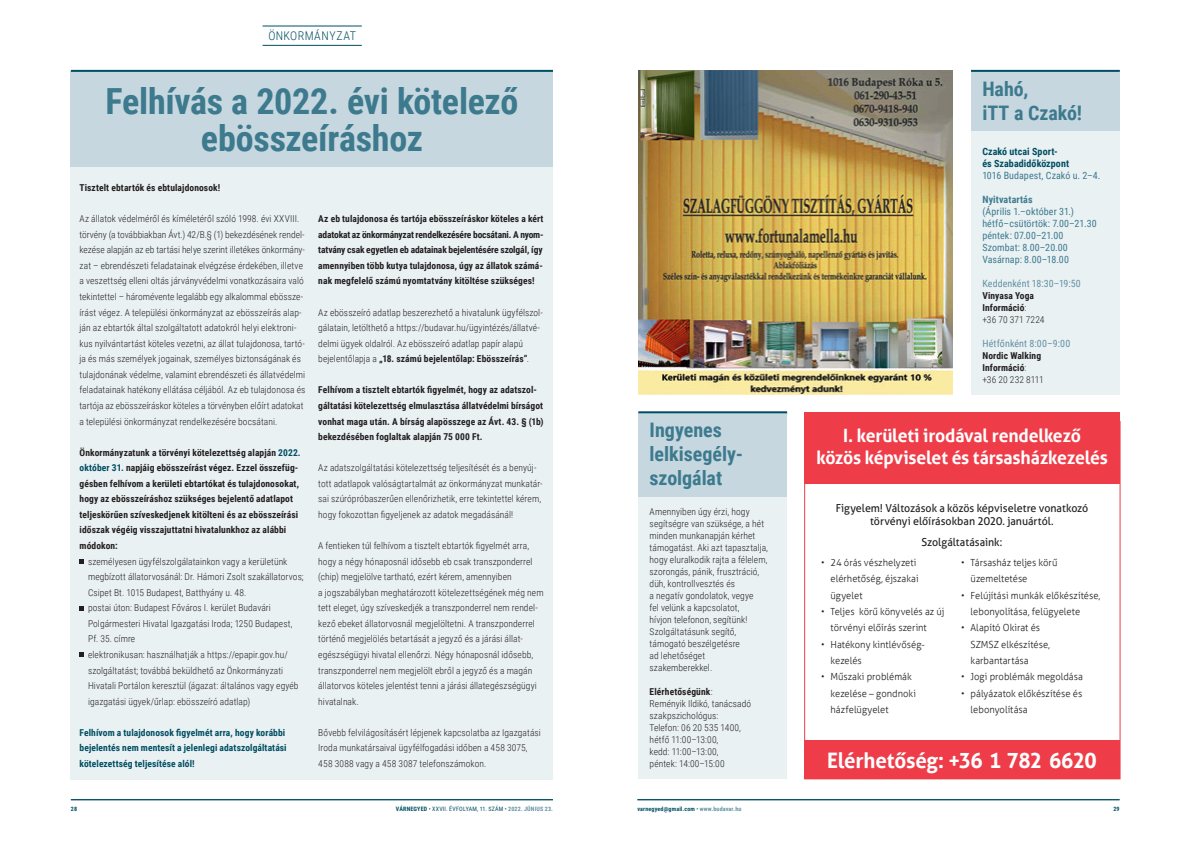
<style>
.page{position:relative;width:1191px;height:842px;background:#fff}
.page>*{position:absolute;margin:0;border:0;box-sizing:border-box;transform-origin:0 0}
.t1{font:700 36px/36px "Roboto Condensed";letter-spacing:-.01em;color:#3d7a8e;text-align:center}
.t2{font:700 21.4px "Aller";letter-spacing:-.015em;color:#fff;scale:.96 1}
.t3{font:700 20px/24px "Roboto Condensed";color:#3d7a8e}
.t4{font:700 18.3px/22px "Aller";letter-spacing:-.01em;color:#fff;text-align:center;scale:.96 1}
.t5{font:300 12px "Roboto Condensed";letter-spacing:.035em;color:#004e62}
.t6{font:11.1px/13.3px "Aller";color:#231f20;text-align:center;scale:.96 1}
.t7{font:10px/12px "Roboto Condensed";letter-spacing:.01em;color:#3d7a8e}
.t8{font:10px "Roboto Condensed";letter-spacing:.01em;color:#6391a3}
.t9{font:700 10px/12px "Roboto Condensed";letter-spacing:.01em;color:#004e62}
.t10{font:700 10px "Roboto Condensed";letter-spacing:.01em;color:#3d7a8e}
.t11{font:300 9.8px/16.4px "Aller";color:#231f20;scale:.96 1}
.t12{font:300 9.5px/15.6px "Roboto Condensed";letter-spacing:.005em;color:#231f20}
.t13{font:700 9.5px/15.6px "Roboto Condensed";letter-spacing:.01em;color:#231f20}
.t14{font:700 9.5px/15.6px "Roboto Condensed";letter-spacing:.01em;color:#004e62}
.t15{font:6px "Roboto Condensed";letter-spacing:.04em;color:#004e62}
.t16{font:700 6px "Roboto Condensed";letter-spacing:.025em;color:#004e62}
.s1{color:#004e62}
.s2{font-weight:700}
.s3{font-weight:300}
.s4{font-weight:700;color:#6391a3}
.s5{font-weight:400;color:#07667a}
.s6{color:#6391a3}
</style>
<div class="page">
<hr style="left:71px;top:799px;width:482px;height:1px;background:#004e62">
<hr style="left:637px;top:799px;width:482px;height:1px;background:#004e62">
<div style="left:804px;top:412px;width:316px;height:72px;background:#ee3d49"></div>
<div style="left:804px;top:740px;width:316px;height:39px;background:#ee3d49"></div>
<img style="left:638px;top:71px;width:315px;height:324px">
<div style="left:971px;top:71px;width:148px;height:324px;background:#eaf1f3"></div>
<div style="left:971px;top:71px;width:148px;height:60px;background:#c6d7df"></div>
<hr style="left:971px;top:70px;width:148px;height:2px;background:#004e62">
<div style="left:71px;top:83px;width:482px;height:697px;background:#eaf1f3"></div>
<div style="left:71px;top:71px;width:482px;height:96px;background:#c6d7df"></div>
<svg style="left:80px;top:559px;width:4px;height:5px"></svg>
<svg style="left:80px;top:606px;width:4px;height:4px"></svg>
<svg style="left:80px;top:653px;width:4px;height:4px"></svg>
<hr style="left:71px;top:70px;width:482px;height:2px;background:#004e62">
<hr style="left:262px;top:45px;width:100px;height:1px;background:#004e62">
<hr style="left:262px;top:26px;width:100px;height:1px;background:#004e62">
<div style="left:638px;top:413px;width:149px;height:366px;background:#eaf1f3"></div>
<div style="left:638px;top:413px;width:149px;height:84px;background:#c6d7df"></div>
<hr style="left:638px;top:411px;width:149px;height:2px;background:#004e62">
<p class="t5" style="left:268px;top:27px;width:89px">ÖNKORMÁNYZAT</p>
<h1 class="t1" style="left:105px;top:82px;width:414px">Felhívás a 2022. évi kötelező ebösszeíráshoz</h1>
<p class="t13" style="left:80px;top:180px;width:142px">Tisztelt ebtartók és ebtulajdonosok!</p>
<p class="t12" style="left:80px;top:211px;width:227px">Az állatok védelméről és kíméletéről szóló 1998. évi XXVIII. törvény (a továbbiakban Ávt.) 42/B.§ (1) bekezdésének rendel&shy;kezése alapján az eb tartási helye szerint illetékes önkormány&shy;zat – ebrendészeti feladatainak elvégzése érdekében, illetve a veszettség elleni oltás járványvédelmi vonatkozásaira való tekintettel – háromévente legalább egy alkalommal ebössze&shy;írást végez. A települési önkormányzat az ebösszeírás alap&shy;ján az ebtartók által szolgáltatott adatokról helyi elektroni&shy;kus nyilvántartást köteles vezetni, az állat tulajdonosa, tartó&shy;ja és más személyek jogainak, személyes biztonságának és tulajdonának védelme, valamint ebrendészeti és állatvédelmi feladatainak hatékony ellátása céljából. Az eb tulajdonosa és tartója az ebösszeíráskor köteles a törvényben előírt adatokat a települési önkormányzat rendelkezésére bocsátani.</p>
<p class="t13" style="left:80px;top:444px;width:223px">Önkormányzatunk a törvényi kötelezettség alapján <span class="s1">2022. október 31.</span> napjáig ebösszeírást végez. Ezzel összefüg&shy;gésben felhívom a kerületi ebtartókat és tulajdonosokat, hogy az ebösszeíráshoz szükséges bejelentő adatlapot teljeskörűen szíveskedjenek kitölteni és az ebösszeírási időszak végéig visszajuttatni hivatalunkhoz az alábbi módokon:</p>
<p class="t12" style="left:88px;top:553px;width:217px">személyesen ügyfélszolgálatainkon vagy a kerületünk megbízott állatorvosánál: Dr. Hámori Zsolt szakállatorvos; Csipet Bt. 1015 Budapest, Batthyány u. 48.<br>postai úton: Budapest Főváros I. kerület Budavári Polgármesteri Hivatal Igazgatási Iroda; 1250 Budapest, Pf. 35. címre<br>elektronikusan: használhatják a https://epapir.gov.hu/ szolgáltatást; továbbá beküldhető az Önkormányzati Hivatali Portálon keresztül (ágazat: általános vagy egyéb igazgatási ügyek/űrlap: ebösszeíró adatlap)</p>
<p class="t14" style="left:80px;top:724px;width:209px">Felhívom a tulajdonosok figyelmét arra, hogy korábbi bejelentés nem mentesít a jelenlegi adatszolgáltatási kötelezettség teljesítése alól!</p>
<p class="t13" style="left:318px;top:211px;width:227px;text-align:justify">Az eb tulajdonosa és tartója ebösszeíráskor köteles a kért adatokat az önkormányzat rendelkezésére bocsátani. A nyom&shy;tatvány csak egyetlen eb adatainak bejelentésére szolgál, így amennyiben több kutya tulajdonosa, úgy az állatok számá&shy;nak megfelelő számú nyomtatvány kitöltése szükséges!</p>
<p class="t12" style="left:318px;top:304px;width:226px">Az ebösszeíró adatlap beszerezhető a hivatalunk ügyfélszol&shy;gálatain, letölthető a https://budavar.hu/ügyintézés/állatvé&shy;delmi ügyek oldalról. Az ebösszeíró adatlap papír alapú bejelentőlapja a <span class="s2">„18. számú bejelentőlap: Ebösszeírás”</span>.</p>
<p class="t13" style="left:318px;top:382px;width:227px">Felhívom a tisztelt ebtartók figyelmét, hogy az adatszol&shy;gáltatási kötelezettség elmulasztása állatvédelmi bírságot vonhat maga után. A bírság alapösszege az Ávt. 43. § (1b) bekezdésében foglaltak alapján 75 000 Ft.</p>
<p class="t12" style="left:318px;top:460px;width:226px">Az adatszolgáltatási kötelezettség teljesítését és a benyúj&shy;tott adatlapok valóságtartalmát az önkormányzat munkatár&shy;sai szúrópróbaszerűen ellenőrizhetik, erre tekintettel kérem, hogy fokozottan figyeljenek az adatok megadásánál!</p>
<p class="t12" style="left:318px;top:537px;width:227px">A fentieken túl felhívom a tisztelt ebtartók figyelmét arra, hogy a négy hónaposnál idősebb eb csak transzponderrel (chip) megjelölve tartható, ezért kérem, amennyiben<br>a jogszabályban meghatározott kötelezettségének még nem tett eleget, úgy szíveskedjék a transzponderrel nem rendel&shy;kező ebeket állatorvosnál megjelöltetni. A transzponderrel történő megjelölés betartását a jegyző és a járási állat&shy;egészségügyi hivatal ellenőrzi. Négy hónaposnál idősebb, transzponderrel nem megjelölt ebről a jegyző és a magán állatorvos köteles jelentést tenni a járási állategészségügyi hivatalnak.</p>
<p class="t12" style="left:318px;top:724px;width:224px">Bővebb felvilágosításért lépjenek kapcsolatba az Igazgatási<br>Iroda munkatársaival ügyfélfogadási időben a 458 3075,<br>458 3088 vagy a 458 3087 telefonszámokon.</p>
<h3 class="t3" style="left:649px;top:417px;width:95px">Ingyenes lelkisegély&shy;szolgálat</h3>
<p class="t12" style="left:649px;top:505px;width:120px;line-height:12px">Amennyiben úgy érzi, hogy segítségre van szüksége, a hét minden munkanapján kérhet támogatást. Aki azt tapasztalja, hogy eluralkodik rajta a félelem, szorongás, pánik, frusztráció, düh, kontrollvesztés és<br>a negatív gondolatok, vegye<br>fel velünk a kapcsolatot,<br>hívjon telefonon, segítünk!<br>Szolgáltatásunk segítő, támogató beszélgetésre<br>ad lehetőséget szakemberekkel.</p>
<p class="t12" style="left:649px;top:685px;width:103px;line-height:12px"><span class="s2">Elérhetőségünk</span>:<br>Reményik Ildikó, tanácsadó szakpszichológus:<br>Telefon: 06 20 535 1400, hétfő 11:00–13:00,<br>kedd: 11:00–13:00,<br>péntek: 14:00–15:00</p>
<h3 class="t3" style="left:982px;top:76px;width:101px">Hahó,<br>iTT a Czakó!</h3>
<p class="t9" style="left:982px;top:145px;width:88px">Czakó utcai Sport&shy;és Szabadidőközpont</p>
<p class="t7" style="left:982px;top:169px;width:120px">1016 Budapest, Czakó u. 2–4.</p>
<p class="t10" style="left:982px;top:192px;width:52px">Nyitvatartás</p>
<p class="t7" style="left:982px;top:205px;width:116px">(Április 1.–október 31.) hétfő–csütörtök: 7.00–21.30 péntek: 07.00–21.00<br>Szombat: 8.00–20.00<br>Vasárnap: 8.00–18.00</p>
<p class="t8" style="left:982px;top:276px;width:100px">Keddenként 18:30–19:50</p>
<p class="t13" style="left:982px;top:289px;width:64px;line-height:12px">Vinyasa Yoga<br>Információ<span class="s3">:<br>+36 70 371 7224</span></p>
<p class="t8" style="left:982px;top:336px;width:89px">Hétfőnként 8:00–9:00</p>
<p class="t13" style="left:982px;top:349px;width:63px;line-height:12px">Nordic Walking<br>Információ<span class="s3">:<br>+36 20 232 8111</span></p>
<h3 class="t4" style="left:816px;top:425px;width:305px">I. kerületi irodával rendelkező<br>közös képviselet és társasházkezelés</h3>
<p class="t6" style="left:835px;top:501px;width:265px">Figyelem! Változások a közös képviseletre vonatkozó törvényi előírásokban 2020. januártól.</p>
<p class="t6" style="left:921px;top:535px;width:86px">Szolgáltatásaink:</p>
<p class="t11" style="left:830px;top:554px;width:93px;text-indent:-9px">• 24 órás vészhelyzeti elérhetőség, éjszakai ügyelet</p>
<p class="t11" style="left:830px;top:603px;width:120px;text-indent:-9px">• Teljes körű könyvelés az új törvényi előírás szerint</p>
<p class="t11" style="left:830px;top:636px;width:100px;text-indent:-9px">• Hatékony kintlévőség&shy;kezelés</p>
<p class="t11" style="left:830px;top:669px;width:90px;text-indent:-9px">• Műszaki problémák kezelése – gondnoki házfelügyelet</p>
<p class="t11" style="left:970px;top:554px;width:92px;text-indent:-9px">• Társasház teljes körű üzemeltetése</p>
<p class="t11" style="left:970px;top:587px;width:137px;text-indent:-9px">• Felújítási munkák előkészítése, lebonyolítása, felügyelete</p>
<p class="t11" style="left:970px;top:620px;width:84px;text-indent:-9px">• Alapító Okirat és<br>SZMSZ elkészítése, karbantartása</p>
<p class="t11" style="left:961px;top:669px;width:128px">• Jogi problémák megoldása</p>
<p class="t11" style="left:970px;top:685px;width:118px;text-indent:-9px">• pályázatok előkészítése és lebonyolítása</p>
<h2 class="t2" style="left:827px;top:747px;width:282px">Elérhetőség: +36 1 782 6620</h2>
<p class="t16" style="left:71px;top:805px;width:8px">28</p>
<p class="t15" style="left:396px;top:805px;width:158px"><span class="s2">VÁRNEGYED</span> • XXVII. ÉVFOLYAM, 11. SZÁM • <span class="s4">2022. JÚNIUS 23.</span></p>
<p class="t16" style="left:637px;top:805px;width:105px">varnegyed@gmail.com <span class="s5">•</span> <span class="s6">www.budavar.hu</span></p>
<p class="t16" style="left:1113px;top:805px;width:8px">29</p>
</div>
